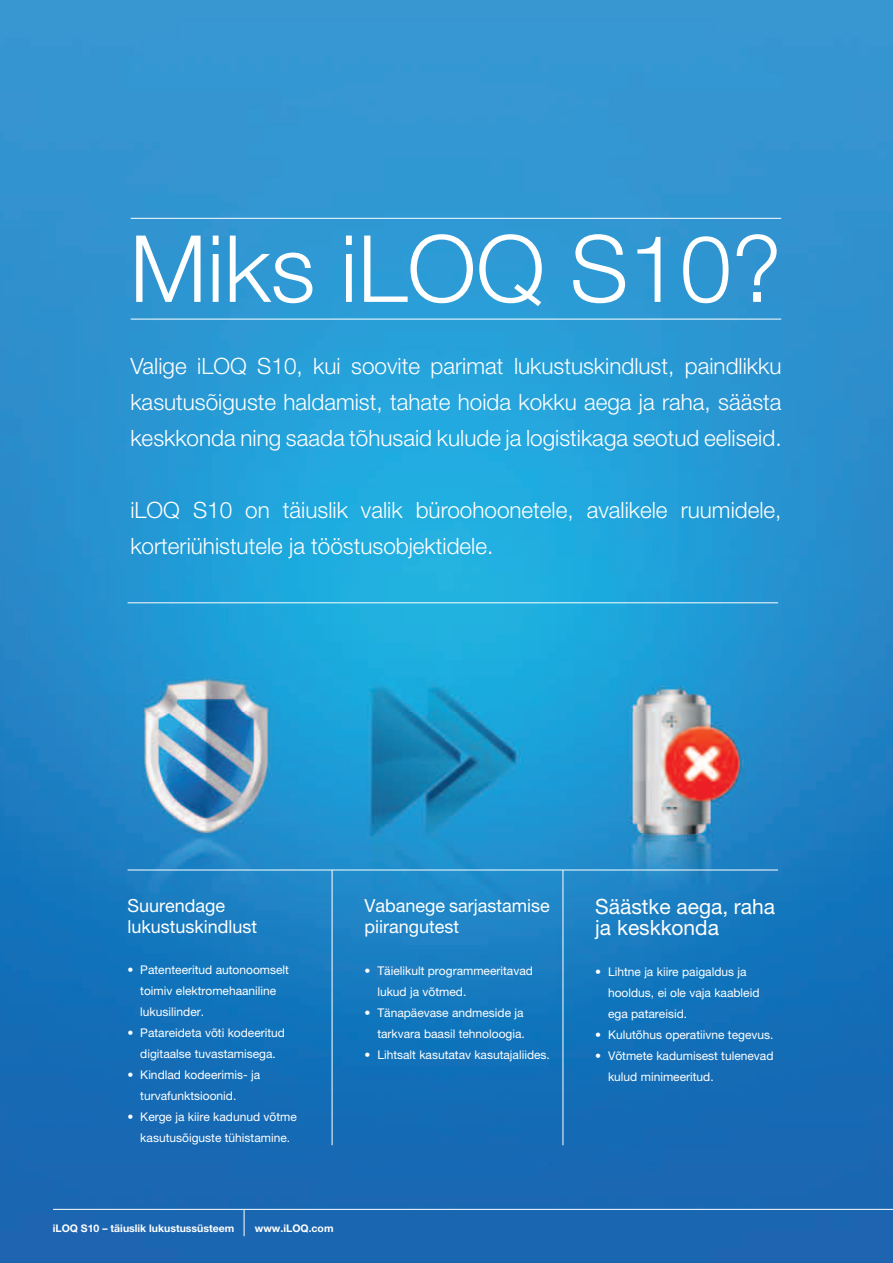
<style>
.page{position:relative;width:893px;height:1263px;background:#fff}
.page>*{position:absolute;margin:0;border:0;box-sizing:border-box;transform-origin:0 0}
.t1{font:300 92.85px "Helvetica Neue LT Pro";color:#fff}
.t2{font:300 22.5px/36px "Helvetica Neue LT Pro";color:#fff;text-align:justify}
.t3{font:21px/21px "Helvetica Neue LT Pro";color:#fff}
.t4{font:18px/21px "Helvetica Neue LT Pro";color:#fff}
.t5{font:12px/21px "Helvetica Neue LT Pro";color:#fff}
.t6{font:700 10.5px "Helvetica Neue LT Pro";color:#fff}
</style>
<div class="page">
<img style="left:0;top:0;width:893px;height:1263px">
<hr style="left:53px;top:1209px;width:840px;height:1px;background:#fff">
<svg style="left:244px;top:1210px;width:1px;height:26px"></svg>
<hr style="left:128px;top:870px;width:650px;height:1px;background:#fff">
<hr style="left:128px;top:602px;width:650px;height:1px;background:#fff">
<hr style="left:131px;top:319px;width:650px;height:1px;background:#fff">
<hr style="left:131px;top:218px;width:650px;height:1px;background:#fff">
<hr style="left:332px;top:870px;width:1px;height:275px;background:#fff">
<hr style="left:563px;top:870px;width:1px;height:275px;background:#fff">
<h1 class="t1" style="left:130px;top:212px;width:653px">Miks iLOQ S10?</h1>
<h2 class="t2" style="left:130px;top:347px;width:653px">Valige iLOQ S10, kui soovite parimat lukustuskindlust, paindlikku kasutusõiguste haldamist, tahate hoida kokku aega ja raha, säästa keskkonda ning saada tõhusaid kulude ja logistikaga seotud eeliseid.</h2>
<h2 class="t2" style="left:130px;top:491px;width:653px">iLOQ S10 on täiuslik valik büroohoonetele, avalikele ruumidele, korteriühistutele ja tööstusobjektidele.</h2>
<h3 class="t4" style="left:128px;top:895px;width:131px">Suurendage lukustuskindlust</h3>
<p class="t5" style="left:140px;top:959px;width:150px;text-indent:-13px">• Patenteeritud autonoomselt toimiv elektromehaaniline lukusilinder.</p>
<p class="t5" style="left:128px;top:1022px;width:159px;text-align:center">• Patareideta võti kodeeritud digitaalse tuvastamisega.</p>
<p class="t5" style="left:140px;top:1064px;width:121px;text-indent:-13px">• Kindlad kodeerimis- ja turvafunktsioonid.</p>
<p class="t5" style="left:128px;top:1106px;width:171px;text-align:center">• Kerge ja kiire kadunud võtme kasutusõiguste tühistamine.</p>
<h3 class="t4" style="left:365px;top:895px;width:187px">Vabanege sarjastamise piirangutest</h3>
<p class="t5" style="left:377px;top:960px;width:157px;text-indent:-13px">• Täielikult programmeeritavad lukud ja võtmed.</p>
<p class="t5" style="left:365px;top:1002px;width:162px;text-align:right">• Tänapäevase andmeside ja tarkvara baasil tehnoloogia.</p>
<p class="t5" style="left:365px;top:1044px;width:187px">• Lihtsalt kasutatav kasutajaliides.</p>
<p class="t6" style="left:53px;top:1222px;width:183px">iLOQ S10 – täiuslik lukustussüsteem</p>
<p class="t6" style="left:255px;top:1222px;width:80px">www.iLOQ.com</p>
<h3 class="t3" style="left:595px;top:896px;width:181px">Säästke aega, raha ja keskkonda</h3>
<p class="t5" style="left:608px;top:961px;width:153px;text-indent:-13px">• Lihtne ja kiire paigaldus ja hooldus, ei ole vaja kaableid ega patareisid.</p>
<p class="t5" style="left:595px;top:1024px;width:180px">• Kulutõhus operatiivne tegevus.</p>
<p class="t5" style="left:608px;top:1045px;width:167px;text-indent:-13px">• Võtmete kadumisest tulenevad kulud minimeeritud.</p>
</div>
